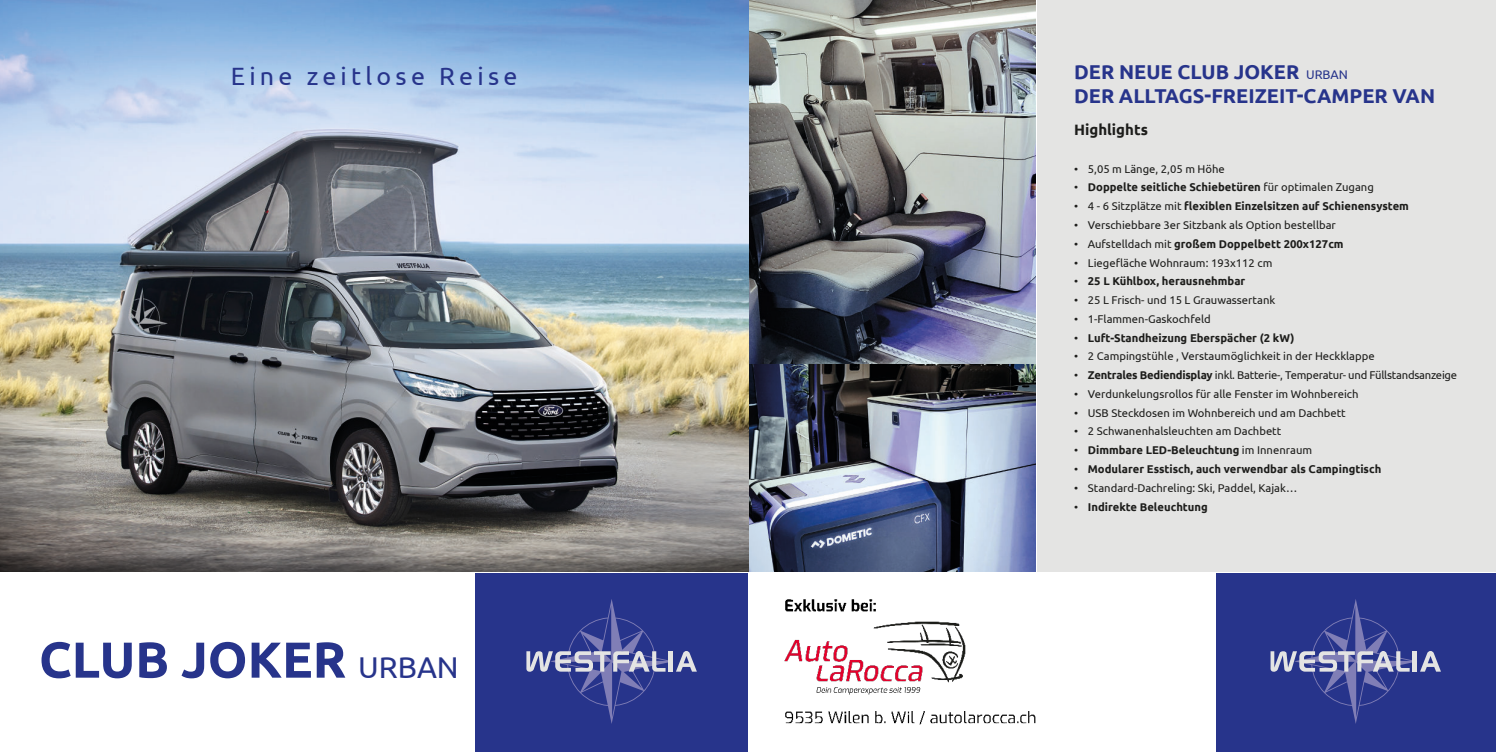
<style>
.page{position:relative;width:1496px;height:752px;background:#fff}
.page>*{position:absolute;margin:0;border:0;box-sizing:border-box;transform-origin:0 0}
.t1{font:700 50.5px "Ubuntu";color:#27348b}
.t2{font:25px "Ubuntu";letter-spacing:.17em;color:#27348b}
.t3{font:700 20px/24px "Ubuntu";color:#27348b}
.t4{font:700 15px "Ubuntu";color:#1d1d1b}
.t5{font:11.25px "Ubuntu";color:#1d1d1b}
.t6{font:700 11.25px "Ubuntu";color:#1d1d1b}
.t7{font:11.25px "Ubuntu";letter-spacing:-.02em;color:#1d1d1b}
.s1{font-weight:400;font-size:12.5px}
.s2{font-weight:400}
.s3{font-weight:700}
.s4{font-weight:400;font-size:30px}
</style>
<div class="page">
<div style="left:1037px;top:0;width:458px;height:571px;background:#e4e4e3"></div>
<div style="left:476px;top:573px;width:272px;height:178px;background:#27348b"></div>
<div style="left:1216px;top:573px;width:279px;height:178px;background:#27348b"></div>
<img style="left:748px;top:364px;width:287px;height:207px">
<img style="left:748px;top:0;width:287px;height:363px">
<img style="left:0;top:0;width:748px;height:571px">
<svg style="left:1270px;top:599px;width:170px;height:124px"></svg>
<svg style="left:526px;top:599px;width:171px;height:124px"></svg>
<img style="left:785px;top:599px;width:250px;height:126px">
<h2 class="t2" style="left:231px;top:66px;width:288px">Eine zeitlose Reise</h2>
<h3 class="t3" style="left:1074px;top:61px;width:362px">DER NEUE CLUB JOKER <span class="s1">URBAN<br></span>DER ALLTAGS-FREIZEIT-CAMPER VAN</h3>
<h3 class="t4" style="left:1074px;top:123px;width:75px">Highlights</h3>
<p class="t5" style="left:1074px;top:164px;width:152px">• 5,05 m Länge, 2,05 m Höhe</p>
<p class="t6" style="left:1074px;top:182px;width:301px"><span class="s2">•</span> Doppelte seitliche Schiebetüren <span class="s2">für optimalen Zugang</span></p>
<p class="t6" style="left:1074px;top:199px;width:336px"><span class="s2">• 4 - 6 Sitzplätze mit</span> flexiblen Einzelsitzen auf Schienensystem</p>
<p class="t5" style="left:1074px;top:220px;width:263px">• Verschiebbare 3er Sitzbank als Option bestellbar</p>
<p class="t6" style="left:1074px;top:237px;width:271px"><span class="s2">• Aufstelldach mit</span> großem Doppelbett 200x127cm</p>
<p class="t5" style="left:1074px;top:255px;width:200px">• Liegefläche Wohnraum: 193x112 cm</p>
<p class="t6" style="left:1074px;top:274px;width:173px"><span class="s2">•</span> 25 L Kühlbox, herausnehmbar</p>
<p class="t5" style="left:1074px;top:293px;width:203px">• 25 L Frisch- und 15 L Grauwassertank</p>
<p class="t5" style="left:1074px;top:312px;width:138px">• 1-Flammen-Gaskochfeld</p>
<p class="t6" style="left:1074px;top:330px;width:222px"><span class="s2">•</span> Luft-Standheizung Eberspächer (2 kW)</p>
<p class="t5" style="left:1074px;top:351px;width:302px">• 2 Campingstühle , Verstaumöglichkeit in der Heckklappe</p>
<p class="t7" style="left:1074px;top:370px;width:384px">• <span class="s3">Zentrales Bediendisplay</span> inkl. Batterie-, Temperatur- und Füllstandsanzeige</p>
<p class="t5" style="left:1074px;top:387px;width:286px">• Verdunkelungsrollos für alle Fenster im Wohnbereich</p>
<p class="t5" style="left:1074px;top:405px;width:273px">• USB Steckdosen im Wohnbereich und am Dachbett</p>
<p class="t5" style="left:1074px;top:424px;width:209px">• 2 Schwanenhalsleuchten am Dachbett</p>
<p class="t6" style="left:1074px;top:443px;width:239px"><span class="s2">•</span> Dimmbare LED-Beleuchtung <span class="s2">im Innenraum</span></p>
<p class="t6" style="left:1074px;top:462px;width:309px"><span class="s2">•</span> Modularer Esstisch, auch verwendbar als Campingtisch</p>
<p class="t5" style="left:1074px;top:480px;width:224px">• Standard-Dachreling: Ski, Paddel, Kajak…</p>
<p class="t6" style="left:1074px;top:499px;width:135px"><span class="s2">•</span> Indirekte Beleuchtung</p>
<h1 class="t1" style="left:39px;top:638px;width:421px">CLUB JOKER <span class="s4">URBAN</span></h1>
</div>
